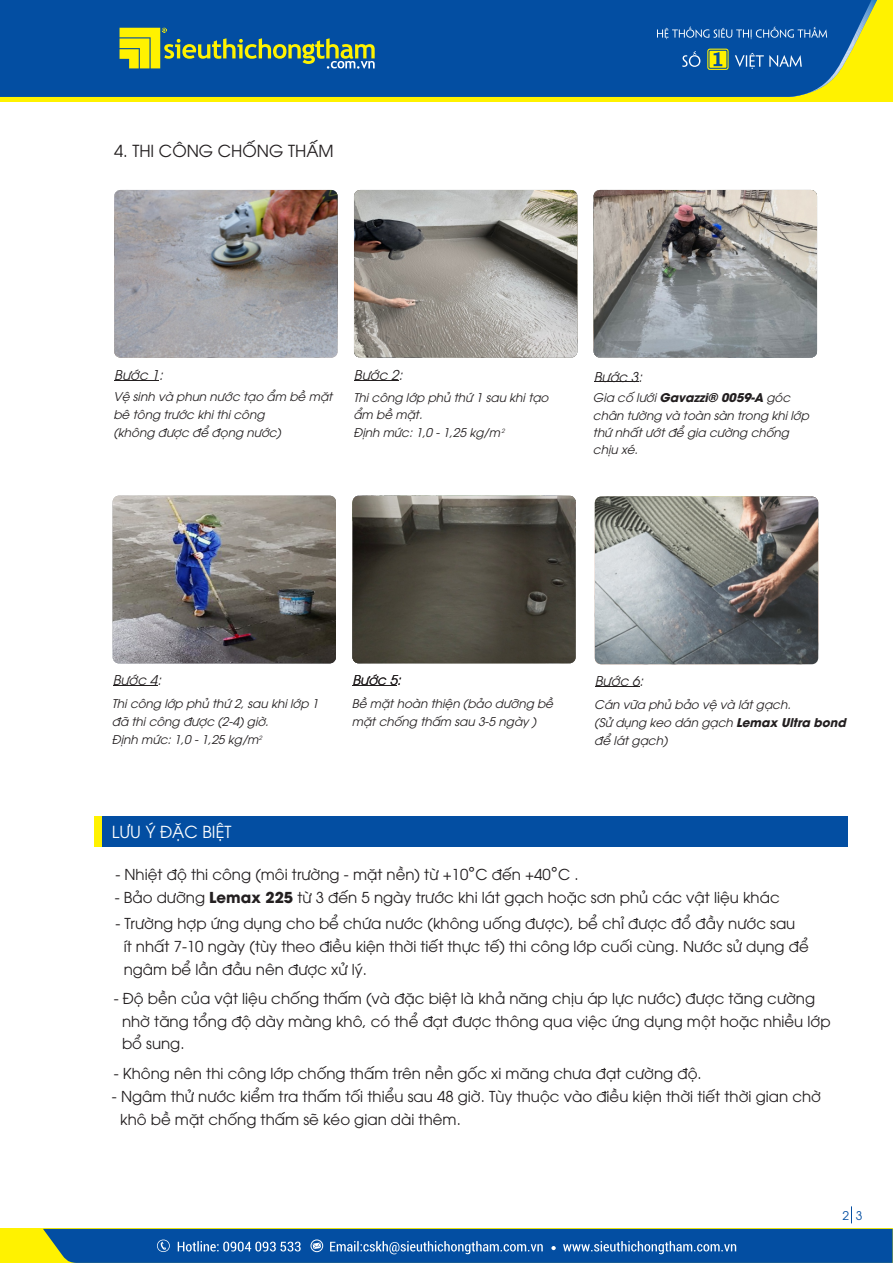
<style>
.page{position:relative;width:893px;height:1263px;background:#fff}
.page>*{position:absolute;margin:0;border:0;box-sizing:border-box;transform-origin:0 0}
.t1{font:16.5px "UTM Avo";color:#231f20}
.t2{font:16.5px "UTM Avo";color:#fff}
.t3{font:15px/22.8px "UTM Avo";color:#231f20}
.t4{font:italic 13.5px "UTM Avo";color:#231f20}
.t5{font:italic 12px/17.4px "UTM Avo";color:#231f20}
.t6{font:12px "UTM Avo";color:#034ea2}
.s1{font-weight:700}
.s2{font-family:"Arial";font-size:18px}
</style>
<div class="page">
<svg style="left:851px;top:1206px;width:1px;height:17px"></svg>
<div style="left:94px;top:816px;width:753px;height:31px;background:#034ea2"></div>
<div style="left:94px;top:816px;width:7px;height:31px;background:#fff200"></div>
<hr style="left:354px;top:380px;width:45px;height:1px;background:#231f20">
<hr style="left:594px;top:382px;width:44px;height:1px;background:#231f20">
<img style="left:354px;top:190px;width:223px;height:168px;border-radius:6px">
<img style="left:594px;top:190px;width:223px;height:168px;border-radius:6px">
<hr style="left:352px;top:685px;width:45px;height:1px;background:#231f20">
<img style="left:352px;top:496px;width:224px;height:167px;border-radius:6px">
<hr style="left:595px;top:686px;width:45px;height:1px;background:#231f20">
<img style="left:595px;top:497px;width:223px;height:167px;border-radius:6px">
<hr style="left:114px;top:380px;width:45px;height:1px;background:#231f20">
<img style="left:113px;top:496px;width:223px;height:167px;border-radius:6px">
<hr style="left:113px;top:685px;width:44px;height:1px;background:#231f20">
<img style="left:114px;top:190px;width:224px;height:168px;border-radius:6px">
<div style="left:0;top:1229px;width:893px;height:34px;background:#fff200"></div>
<svg style="left:43px;top:1229px;width:850px;height:34px;background:#175ca4"></svg>
<div style="left:0;top:0;width:892px;height:102px;background:#fff200"></div>
<div style="left:0;top:0;width:472px;height:97px;background:#034ea2"></div>
<svg style="left:95px;top:25px;width:292px;height:47px"></svg>
<svg style="left:472px;top:0;width:405px;height:97px;background:#195c99"></svg>
<p class="t1" style="left:114px;top:145px;width:221px">4. THI CÔNG CHỐNG THẤM</p>
<p class="t4" style="left:114px;top:370px;width:50px">Bước 1:</p>
<p class="t5" style="left:113px;top:389px;width:220px;line-height:17.9px">Vệ sinh và phun nước tạo ẩm bề mặt bê tông trước khi thi công<br>(không được để đọng nước)</p>
<p class="t4" style="left:354px;top:370px;width:50px">Bước 2:</p>
<p class="t4" style="left:594px;top:372px;width:50px">Bước 3:</p>
<p class="t5" style="left:593px;top:390px;width:218px">Gia cố lưới <span class="s1">Gavazzi® 0059-A</span> góc chân tường và toàn sàn trong khi lớp thứ nhất ướt để gia cường chống chịu xé.</p>
<p class="t5" style="left:353px;top:390px;width:197px">Thi công lớp phủ thứ 1 sau khi tạo ẩm bề mặt.<br>Định mức: 1,0 - 1,25 kg/m <sup>2</sup></p>
<p class="t4" style="left:113px;top:675px;width:50px">Bước 4:</p>
<p class="t5" style="left:112px;top:696px;width:208px;line-height:18px">Thi công lớp phủ thứ 2, sau khi lớp 1 đã thi công được (2-4) giờ.<br>Định mức: 1,0 - 1,25 kg/m <sup>2</sup></p>
<p class="t2" style="left:112px;top:826px;width:121px">LƯU Ý ĐẶC BIỆT</p>
<p class="t4" style="left:352px;top:675px;width:50px">Bước 5:</p>
<p class="t4" style="left:595px;top:676px;width:50px">Bước 6:</p>
<p class="t5" style="left:352px;top:696px;width:203px;line-height:17.9px">Bề mặt hoàn thiện (bảo dưỡng bề mặt chống thấm sau 3-5 ngày )</p>
<p class="t5" style="left:594px;top:697px;width:253px;line-height:17.9px">Cán vữa phủ bảo vệ và lát gạch.<br>(Sử dụng keo dán gạch <span class="s1">Lemax Ultra bond </span>để lát gạch)</p>
<p class="t3" style="left:115px;top:865px;width:465px">- Nhiệt độ thi công (môi trường - mặt nền) từ +10<span class="s2">°</span>C đến +40<span class="s2">°</span>C .</p>
<p class="t3" style="left:115px;top:887px;width:666px">- Bảo dưỡng <span class="s1">Lemax 225</span> từ 3 đến 5 ngày trước khi lát gạch hoặc sơn phủ các vật liệu khác</p>
<p class="t3" style="left:124px;top:913px;width:687px;text-indent:-8px">- Trường hợp ứng dụng cho bể chứa nước (không uống được), bể chỉ được đổ đầy nước sau<br>ít nhất 7-10 ngày (tùy theo điều kiện thời tiết thực tế) thi công lớp cuối cùng. Nước sử dụng để ngâm bể lần đầu nên được xử lý.</p>
<p class="t3" style="left:122px;top:988px;width:710px;text-indent:-8px">- Độ bền của vật liệu chống thấm (và đặc biệt là khả năng chịu áp lực nước) được tăng cường nhờ tăng tổng độ dày màng khô, có thể đạt được thông qua việc ứng dụng một hoặc nhiều lớp bổ sung.</p>
<p class="t3" style="left:114px;top:1063px;width:590px">- Không nên thi công lớp chống thấm trên nền gốc xi măng chưa đạt cường độ.</p>
<p class="t3" style="left:120px;top:1086px;width:702px;text-indent:-8px">- Ngâm thử nước kiểm tra thấm tối thiểu sau 48 giờ. Tùy thuộc vào điều kiện thời tiết thời gian chờ khô bề mặt chống thấm sẽ kéo gian dài thêm.</p>
<p class="t6" style="left:842px;top:1211px;width:21px">2 3</p>
</div>
